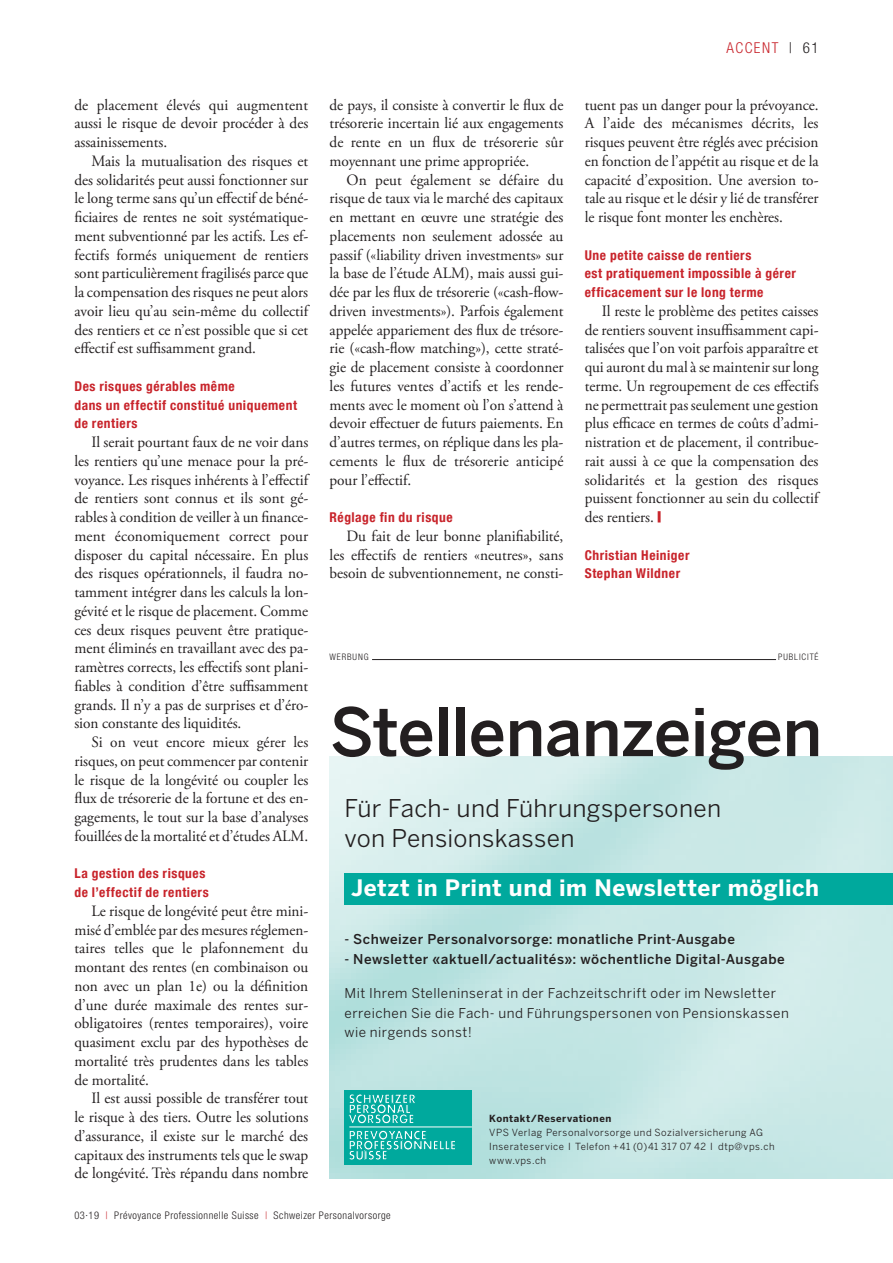
<style>
.page{position:relative;width:893px;height:1263px;background:#fff}
.page>*{position:absolute;margin:0;border:0;box-sizing:border-box;transform-origin:0 0}
.t1{font:500 66px "Benton Sans";letter-spacing:-.01em;color:#231f20}
.t2{font:24.3px/30px "Benton Sans";letter-spacing:.015em;color:#231f20}
.t3{font:700 22.5px "Benton Sans";letter-spacing:.025em;color:#fff}
.Body_Einzug_FR{font:15.75px/18.8px "Adobe Garamond Pro";letter-spacing:-.005em;color:#231f20;text-align:justify}
.t4{font:300 condensed 15px "Helvetica Neue LT Com";letter-spacing:.1em;color:#c8242b}
.Zwischentitel_R{font:700 condensed 13.5px/18.8px "Helvetica Neue LT Com";letter-spacing:.04em;color:#c8242b}
.t5{font:13.5px/19.5px "Benton Sans";letter-spacing:.04em;color:#231f20}
.t6{font:500 13.5px "Benton Sans";letter-spacing:.035em;color:#231f20}
.Autor_Name_R{font:700 condensed 13.5px "Helvetica Neue LT Com";letter-spacing:.04em;color:#c8242b}
.t7{font:300 condensed 10.5px "Helvetica Neue LT Com";letter-spacing:.05em;color:#231f20}
.t8{font:9.75px/14.2px "Benton Sans";letter-spacing:.055em;color:#231f20}
.t9{font:300 condensed 9px "Helvetica Neue LT Com";letter-spacing:.1em;color:#231f20}
.s1{color:#231f20}
.s2{color:#c8242b}
.s3{font-weight:700}
</style>
<div class="page">
<hr style="left:372px;top:659px;width:404px;height:1px;background:#231f20">
<img style="left:330px;top:756px;width:563px;height:422px">
<div style="left:345px;top:873px;width:548px;height:31px;background:#00a99d"></div>
<div style="left:345px;top:1089px;width:127px;height:75px;background:#00a99d"></div>
<svg style="left:348px;top:1094px;width:67px;height:30px"></svg>
<svg style="left:349px;top:1130px;width:106px;height:30px"></svg>
<hr style="left:349px;top:1126px;width:123px;height:1px;background:#fff">
<p class="Body_Einzug_FR" style="left:74px;top:96px;width:235px">de placement élevés qui augmentent aussi le risque de devoir procéder à des assainissements.</p>
<p class="Body_Einzug_FR" style="left:74px;top:152px;width:236px;text-indent:17px">Mais la mutualisation des risques et des solidarités peut aussi fonctionner sur le long terme sans qu’un effectif de béné&shy;ficiaires de rentes ne soit systématique&shy;ment subventionné par les actifs. Les ef&shy;fectifs formés uniquement de rentiers sont particulièrement fragilisés parce que la compensation des risques ne peut alors avoir lieu qu’au sein-même du collectif des rentiers et ce n’est possible que si cet effectif est suffisamment grand.</p>
<p class="Zwischentitel_R" style="left:74px;top:377px;width:224px">Des risques gérables même<br>dans un effectif constitué uniquement de rentiers</p>
<p class="Body_Einzug_FR" style="left:74px;top:433px;width:235px;text-indent:17px">Il serait pourtant faux de ne voir dans les rentiers qu’une menace pour la pré&shy;voyance. Les risques inhérents à l’effectif de rentiers sont connus et ils sont gé&shy;rables à condition de veiller à un finance&shy;ment économiquement correct pour disposer du capital nécessaire. En plus des risques opérationnels, il faudra no&shy;tamment intégrer dans les calculs la lon&shy;gévité et le risque de placement. Comme ces deux risques peuvent être pratique&shy;ment éliminés en travaillant avec des pa&shy;ramètres corrects, les effectifs sont plani&shy;fiables à condition d’être suffisamment grands. Il n’y a pas de surprises et d’éro&shy;sion constante des liquidités.</p>
<p class="Body_Einzug_FR" style="left:74px;top:733px;width:235px;text-indent:17px">Si on veut encore mieux gérer les risques, on peut commencer par contenir le risque de la longévité ou coupler les flux de trésorerie de la fortune et des en&shy;gagements, le tout sur la base d’analyses fouillées de la mortalité et d’études ALM.</p>
<p class="Zwischentitel_R" style="left:74px;top:864px;width:136px">La gestion des risques de l’effectif de rentiers</p>
<p class="Body_Einzug_FR" style="left:74px;top:902px;width:235px;text-indent:17px">Le risque de longévité peut être mini&shy;misé d’emblée par des mesures réglemen&shy;taires telles que le plafonnement du montant des rentes (en combinaison ou non avec un plan 1e) ou la définition d’une durée maximale des rentes sur&shy;obligatoires (rentes temporaires), voire quasiment exclu par des hypothèses de mortalité très prudentes dans les tables de mortalité.</p>
<p class="Body_Einzug_FR" style="left:74px;top:1089px;width:235px;text-indent:17px">Il est aussi possible de transférer tout le risque à des tiers. Outre les solutions d’assurance, il existe sur le marché des capitaux des instruments tels que le swap de longévité. Très répandu dans nombre</p>
<p class="Body_Einzug_FR" style="left:330px;top:96px;width:235px">de pays, il consiste à convertir le flux de trésorerie incertain lié aux engagements de rente en un flux de trésorerie sûr moyennant une prime appropriée.</p>
<p class="Body_Einzug_FR" style="left:330px;top:171px;width:235px;text-indent:17px">On peut également se défaire du risque de taux via le marché des capitaux en mettant en œuvre une stratégie des placements non seulement adossée au passif («liability driven investments» sur la base de l’étude ALM), mais aussi gui&shy;dée par les flux de trésorerie («cash-flow&shy;driven investments»). Parfois également appelée appariement des flux de trésore&shy;rie («cash-flow matching»), cette straté&shy;gie de placement consiste à coordonner les futures ventes d’actifs et les rende&shy;ments avec le moment où l’on s’attend à devoir effectuer de futurs paiements. En d’autres termes, on réplique dans les pla&shy;cements le flux de trésorerie anticipé pour l’effectif.</p>
<p class="Zwischentitel_R" style="left:330px;top:508px;width:125px">Réglage fin du risque</p>
<p class="Body_Einzug_FR" style="left:330px;top:527px;width:235px;text-indent:17px">Du fait de leur bonne planifiabilité, les effectifs de rentiers «neutres», sans besoin de subventionnement, ne consti-</p>
<p class="t4" style="left:726px;top:39px;width:94px">ACCENT <span class="s1">| 61</span></p>
<p class="Body_Einzug_FR" style="left:585px;top:96px;width:235px">tuent pas un danger pour la prévoyance.<br>A l’aide des mécanismes décrits, les risques peuvent être réglés avec précision en fonction de l’appétit au risque et de la capacité d’exposition. Une aversion to&shy;tale au risque et le désir y lié de transférer le risque font monter les enchères.</p>
<p class="Zwischentitel_R" style="left:585px;top:245px;width:213px">Une petite caisse de rentiers<br>est pratiquement impossible à gérer efficacement sur le long terme</p>
<p class="Body_Einzug_FR" style="left:585px;top:302px;width:235px;text-indent:17px">Il reste le problème des petites caisses de rentiers souvent insuffisamment capi&shy;talisées que l’on voit parfois apparaître et qui auront du mal à se maintenir sur long terme. Un regroupement de ces effectifs ne permettrait pas seulement une gestion plus efficace en termes de coûts d’admi&shy;nistration et de placement, il contribue&shy;rait aussi à ce que la compensation des solidarités et la gestion des risques puissent fonctionner au sein du collectif des rentiers. <span class="s2">■</span></p>
<p class="Autor_Name_R" style="left:585px;top:547px;width:106px">Christian Heiniger</p>
<p class="Autor_Name_R" style="left:585px;top:565px;width:97px">Stephan Wildner</p>
<p class="t9" style="left:330px;top:651px;width:41px">WERBUNG</p>
<p class="t9" style="left:778px;top:651px;width:42px">PUBLICITÉ</p>
<p class="t1" style="left:330px;top:693px;width:494px">Stellenanzeigen</p>
<p class="t2" style="left:345px;top:793px;width:378px">Für Fach- und Führungspersonen von Pensionskassen</p>
<p class="t3" style="left:351px;top:874px;width:470px">Jetzt in Print und im Newsletter möglich</p>
<p class="t6" style="left:344px;top:931px;width:392px">- Schweizer Personalvorsorge: monatliche Print-Ausgabe</p>
<p class="t6" style="left:344px;top:951px;width:442px">- Newsletter «aktuell/actualités»: wöchentliche Digital-Ausgabe</p>
<p class="t5" style="left:344px;top:983px;width:446px">Mit Ihrem Stelleninserat in der Fachzeitschrift oder im Newsletter erreichen Sie die Fach- und Führungspersonen von Pensionskassen wie nirgends sonst!</p>
<p class="t8" style="left:489px;top:1111px;width:287px"><span class="s3">Kontakt/Reservationen<br></span>VPS Verlag Personalvorsorge und Sozialversicherung AG Inserateservice I Telefon +41 (0)41 317 07 42 I dtp@vps.ch www.vps.ch</p>
<p class="t7" style="left:74px;top:1210px;width:318px">03·19 <span class="s2">|</span> Prévoyance Professionnelle Suisse <span class="s2">|</span> Schweizer Personalvorsorge</p>
</div>
